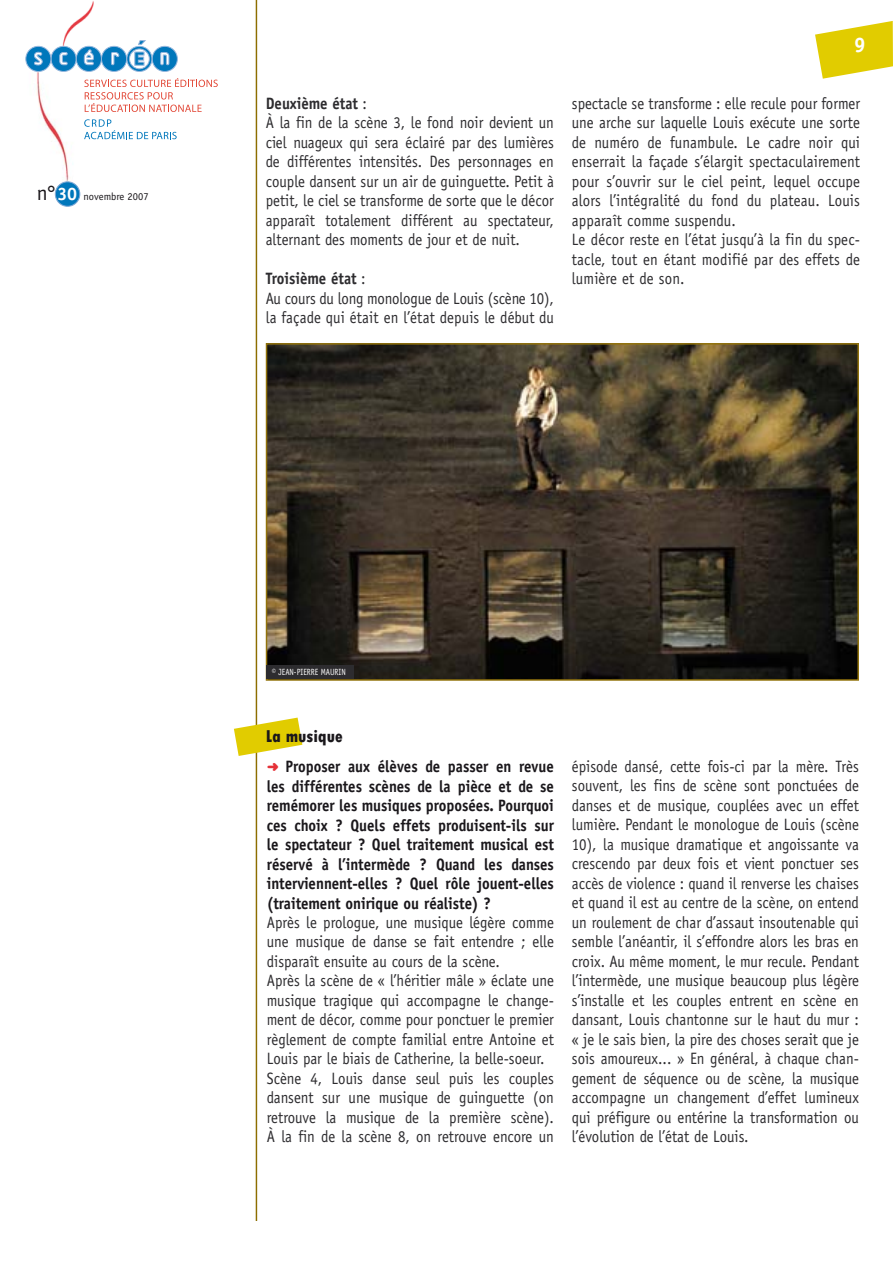
<style>
.page{position:relative;width:893px;height:1263px;background:#fff}
.page>*{position:absolute;margin:0;border:0;box-sizing:border-box;transform-origin:0 0}
.t1{font:700 21px "Officina Sans LT";color:#fff}
.t2{font:800 condensed 18px "Tw Cen";color:#1a171b}
.t3{font:16.5px/19.5px "Officina Sans LT";color:#2d2c2f;scale:.9 1}
.t4{font:700 16.5px/19.5px "Officina Sans LT";color:#1a171b;text-align:justify;scale:.9 1}
.t5{font:10.5px "Officina Sans LT";color:#1a171b}
.t6{font:9px "Officina Sans LT";color:#fff;scale:.85 1}
.s1{font-size:21px}
.s2{font-weight:700;font-size:18px;color:#fff}
.s3{font-weight:700}
.s4{font-family:"Distro Bats";font-weight:400;font-size:13.5px;color:#e53138}
</style>
<div class="page">
<img style="left:63px;top:1px;width:31px;height:39px">
<img style="left:37px;top:72px;width:40px;height:114px">
<img style="left:255px;top:0;width:11px;height:1220px">
<svg style="left:84px;top:78px;width:134px;height:34px"></svg>
<svg style="left:84px;top:119px;width:93px;height:20px"></svg>
<svg style="left:26px;top:40px;width:152px;height:32px"></svg>
<div style="left:55px;top:182px;width:25px;height:24px;background:#07b;border-radius:50%"></div>
<div style="left:55px;top:181px;width:25px;height:26px;border:1px solid #7ea8d5;border-radius:50%"></div>
<svg style="left:815px;top:21px;width:78px;height:58px"></svg>
<svg style="left:234px;top:718px;width:68px;height:38px"></svg>
<img style="left:269px;top:346px;width:587px;height:332px">
<div style="left:266px;top:343px;width:593px;height:338px;border:2px solid #92730c"></div>
<div style="left:266px;top:665px;width:87px;height:14px;background:#2d2c2f"></div>
<p class="t5" style="left:37px;top:193px;width:113px"><span class="s1">n°</span> <span class="s2">30</span> novembre 2007</p>
<p class="t3" style="left:266px;top:95px;width:322px"><span class="s3">Deuxième état</span> :<br>À la fin de la scène 3, le fond noir devient un ciel nuageux qui sera éclairé par des lumières de différentes intensités. Des personnages en couple dansent sur un air de guinguette. Petit à petit, le ciel se transforme de sorte que le décor apparaît totalement différent au spectateur, alternant des moments de jour et de nuit.</p>
<p class="t3" style="left:266px;top:271px;width:322px"><span class="s3">Troisième état</span> :<br>Au cours du long monologue de Louis (scène 10), la façade qui était en l’état depuis le début du</p>
<p class="t1" style="left:854px;top:37px;width:13px">9</p>
<p class="t3" style="left:572px;top:95px;width:322px">spectacle se transforme : elle recule pour former une arche sur laquelle Louis exécute une sorte de numéro de funambule. Le cadre noir qui enserrait la façade s’élargit spectaculairement pour s’ouvrir sur le ciel peint, lequel occupe alors l’intégralité du fond du plateau. Louis apparaît comme suspendu.<br>Le décor reste en l’état jusqu’à la fin du spec&shy;tacle, tout en étant modifié par des effets de lumière et de son.</p>
<p class="t6" style="left:272px;top:669px;width:89px">© JEAN-PIERRE MAURIN</p>
<p class="t2" style="left:266px;top:726px;width:79px">La musique</p>
<p class="t4" style="left:267px;top:758px;width:320px"><span class="s4">b</span> Proposer aux élèves de passer en revue les différentes scènes de la pièce et de se remémorer les musiques proposées. Pourquoi ces choix ? Quels effets produisent-ils sur le spectateur ? Quel traitement musical est réservé à l’intermède ? Quand les danses interviennent-elles ? Quel rôle jouent-elles (traitement onirique ou réaliste) ?</p>
<p class="t3" style="left:267px;top:914px;width:320px">Après le prologue, une musique légère comme une musique de danse se fait entendre ; elle disparaît ensuite au cours de la scène.<br>Après la scène de « l’héritier mâle » éclate une musique tragique qui accompagne le change&shy;ment de décor, comme pour ponctuer le premier règlement de compte familial entre Antoine et Louis par le biais de Catherine, la belle-soeur.<br>Scène 4, Louis danse seul puis les couples dansent sur une musique de guinguette (on retrouve la musique de la première scène).<br>À la fin de la scène 8, on retrouve encore un</p>
<p class="t3" style="left:572px;top:758px;width:320px;text-align:justify">épisode dansé, cette fois-ci par la mère. Très souvent, les fins de scène sont ponctuées de danses et de musique, couplées avec un effet lumière. Pendant le monologue de Louis (scène 10), la musique dramatique et angoissante va crescendo par deux fois et vient ponctuer ses accès de violence : quand il renverse les chaises et quand il est au centre de la scène, on entend un roulement de char d’assaut insoutenable qui semble l’anéantir, il s’effondre alors les bras en croix. Au même moment, le mur recule. Pendant l’intermède, une musique beaucoup plus légère s’installe et les couples entrent en scène en dansant, Louis chantonne sur le haut du mur : « je le sais bien, la pire des choses serait que je sois amoureux... » En général, à chaque chan&shy;gement de séquence ou de scène, la musique accompagne un changement d’effet lumineux qui préfigure ou entérine la transformation ou l’évolution de l’état de Louis.</p>
</div>
